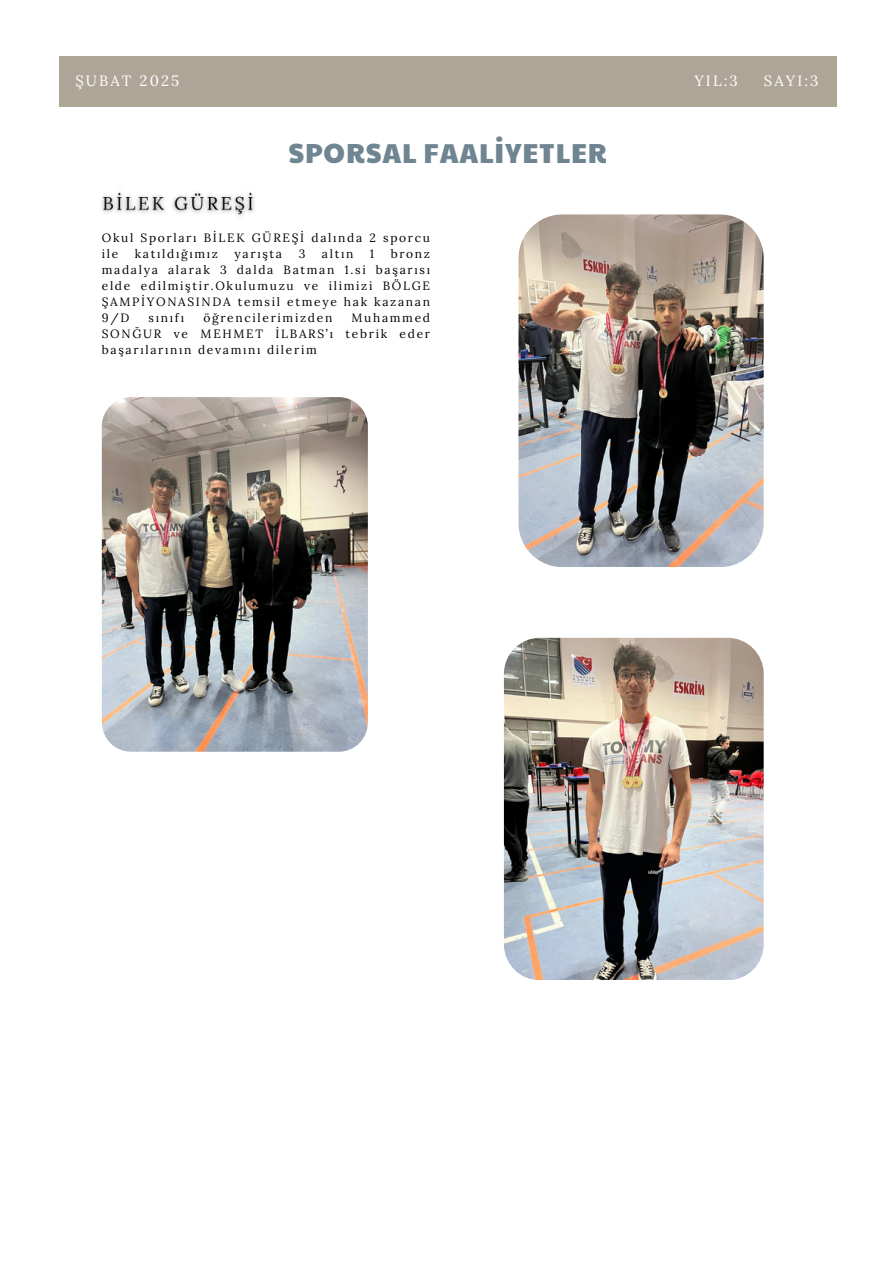
<style>
.page{position:relative;width:894px;height:1264px;background:#fff}
.page>*{position:absolute;margin:0;border:0;box-sizing:border-box;transform-origin:0 0}
.t1{font:27px "Paytone One";letter-spacing:.03em;color:#708592}
.t2{font:14.85px "Lora";letter-spacing:.14em;color:#fff}
.t3{font:12px/16px "Lora";letter-spacing:.14em;color:#000;text-align:justify}
</style>
<div class="page">
<div style="left:59px;top:56px;width:776px;height:51px;background:#aea597"></div>
<img style="left:102px;top:397px;width:265px;height:354px;border-radius:29px">
<img style="left:518px;top:214px;width:245px;height:352px;border-radius:44px">
<img style="left:503px;top:637px;width:260px;height:342px;border-radius:36px">
<img style="left:101px;top:191px;width:154px;height:25px">
<p class="t2" style="left:75px;top:69px;width:105px">ŞUBAT 2025</p>
<p class="t2" style="left:694px;top:69px;width:45px">YIL:3</p>
<p class="t2" style="left:763px;top:69px;width:56px">SAYI:3</p>
<h1 class="t1" style="left:288px;top:129px;width:320px">SPORSAL FAALİYETLER</h1>
<p class="t3" style="left:102px;top:229px;width:329px">Okul Sporları BİLEK GÜREŞİ dalında 2 sporcu ile</p>
<p class="t3" style="left:102px;top:245px;width:330px;text-indent:289px">bronz madalya alarak 3 dalda Batman 1.si başarısı elde edilmiştir.Okulumuzu ve ilimizi BÖLGE ŞAMPİYONASINDA temsil etmeye hak kazanan 9/D</p>
<p class="t3" style="left:135px;top:245px;width:85px">katıldığımız</p>
<p class="t3" style="left:234px;top:245px;width:49px">yarışta</p>
<p class="t3" style="left:298px;top:245px;width:8px">3</p>
<p class="t3" style="left:322px;top:245px;width:33px">altın</p>
<p class="t3" style="left:370px;top:245px;width:6px">1</p>
<p class="t3" style="left:149px;top:309px;width:37px">sınıfı</p>
<p class="t3" style="left:203px;top:309px;width:130px">öğrencilerimizden</p>
<p class="t3" style="left:102px;top:309px;width:330px;text-indent:250px">Muhammed SONĞUR ve MEHMET İLBARS’ı tebrik eder başarılarının devamını dilerim</p>
</div>
